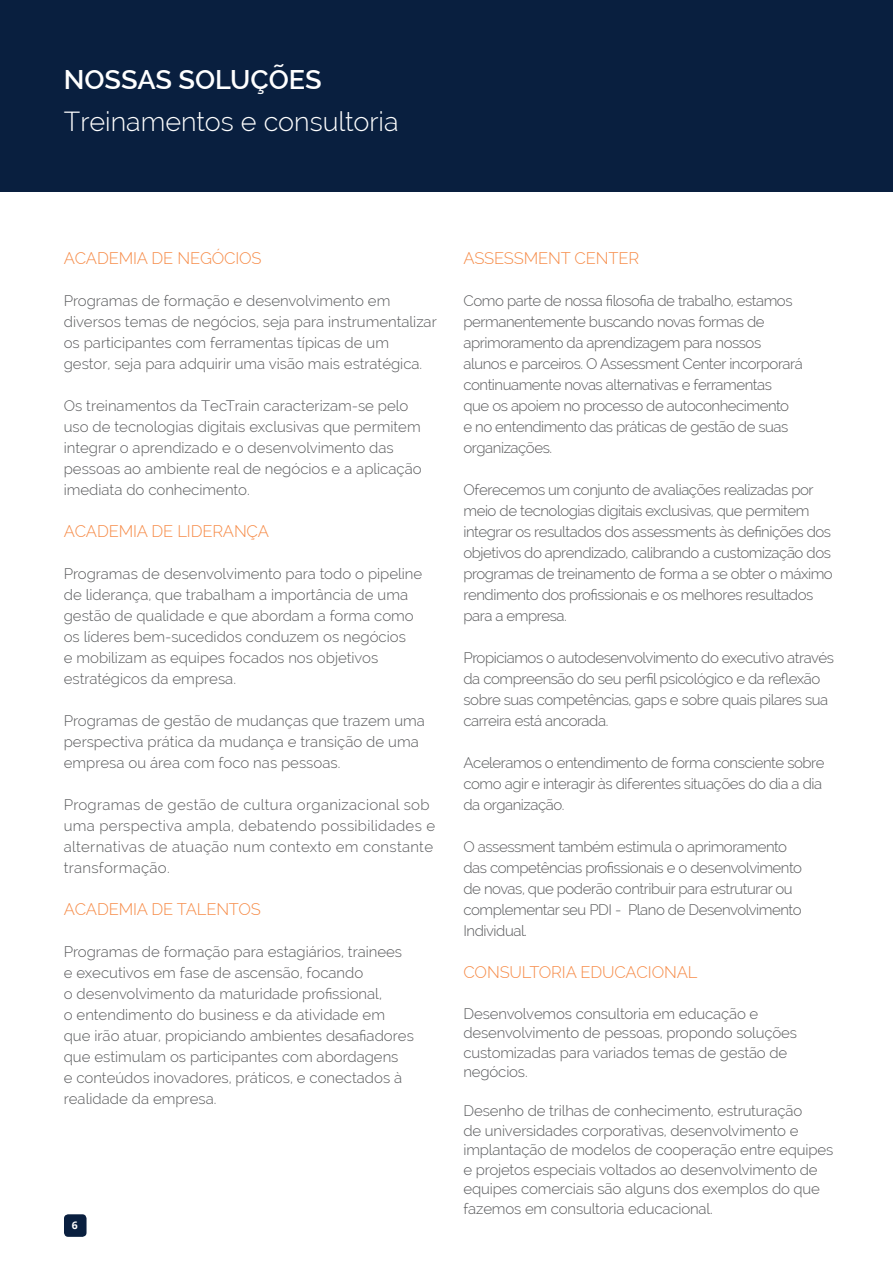
<style>
.page{position:relative;width:893px;height:1263px;background:#fff}
.page>*{position:absolute;margin:0;border:0;box-sizing:border-box;transform-origin:0 0}
.t1{font:300 27px "Raleway";color:#fff}
.t2{font:600 27px "Raleway";color:#fff}
.t3{font:300 16.5px "Raleway";letter-spacing:-.01em;color:#f68a46}
.t4{font:300 15px/21px "Raleway";letter-spacing:-.01em;color:#58595b}
.t5{font:300 15px/21px "Raleway";letter-spacing:-.03em;color:#58595b}
.t6{font:300 15px/21px "Raleway";letter-spacing:.02em;color:#58595b}
.t7{font:700 10.5px "Open Sans";color:#fff}
</style>
<div class="page">
<div style="left:0;top:0;width:893px;height:191px;background:#091f3f"></div>
<div style="left:64px;top:1214px;width:23px;height:23px;background:#091f3f;border-radius:4px"></div>
<h1 class="t2" style="left:64px;top:64px;width:259px">NOSSAS SOLUÇÕES</h1>
<h1 class="t1" style="left:64px;top:106px;width:336px">Treinamentos e consultoria</h1>
<p class="t3" style="left:64px;top:249px;width:199px">ACADEMIA DE NEGÓCIOS</p>
<p class="t4" style="left:64px;top:290px;width:375px">Programas de formação e desenvolvimento em diversos temas de negócios, seja para instrumentalizar os participantes com ferramentas típicas de um gestor, seja para adquirir uma visão mais estratégica.</p>
<p class="t4" style="left:64px;top:395px;width:359px">Os treinamentos da TecTrain caracterizam-se pelo uso de tecnologias digitais exclusivas que permitem integrar o aprendizado e o desenvolvimento das pessoas ao ambiente real de negócios e a aplicação imediata do conhecimento.</p>
<p class="t3" style="left:64px;top:522px;width:207px">ACADEMIA DE LI DERANÇA</p>
<p class="t4" style="left:64px;top:563px;width:360px">Programas de desenvolvimento para todo o pipeline de liderança, que trabalham a importância de uma gestão de qualidade e que abordam a forma como os líderes bem-sucedidos conduzem os negócios<br>e mobilizam as equipes focados nos objetivos estratégicos da empresa.</p>
<p class="t4" style="left:64px;top:710px;width:363px">Programas de gestão de mudanças que trazem uma perspectiva prática da mudança e transição de uma empresa ou área com foco nas pessoas.</p>
<p class="t6" style="left:64px;top:794px;width:373px">Programas de gestão de cultura organizacional sob uma perspectiva ampla, debatendo possibilidades e alternativas de atuação num contexto em constante transformação.</p>
<p class="t3" style="left:64px;top:900px;width:198px">ACADEMIA DE TALENTOS</p>
<p class="t4" style="left:64px;top:941px;width:352px">Programas de formação para estagiários, trainees e executivos em fase de ascensão, focando<br>o desenvolvimento da maturidade profissional,<br>o entendimento do business e da atividade em que irão atuar, propiciando ambientes desafiadores que estimulam os participantes com abordagens<br>e conteúdos inovadores, práticos, e conectados à realidade da empresa.</p>
<p class="t7" style="left:72px;top:1218px;width:7px">6</p>
<p class="t3" style="left:463px;top:249px;width:175px">ASSESSM ENT CENTER</p>
<p class="t5" style="left:463px;top:290px;width:341px">Como parte de nossa filosofia de trabalho, estamos permanentemente buscando novas formas de aprimoramento da aprendizagem para nossos alunos e parceiros. O Assessment Center incorporará continuamente novas alternativas e ferramentas<br>que os apoiem no processo de autoconhecimento<br>e no entendimento das práticas de gestão de suas organizações.</p>
<p class="t5" style="left:463px;top:479px;width:371px">Oferecemos um conjunto de avaliações realizadas por meio de tecnologias digitais exclusivas, que permitem integrar os resultados dos assessments às definições dos objetivos do aprendizado, calibrando a customização dos programas de treinamento de forma a se obter o máximo rendimento dos profissionais e os melhores resultados para a empresa.</p>
<p class="t5" style="left:463px;top:647px;width:372px">Propiciamos o autodesenvolvimento do executivo através da compreensão do seu perfil psicológico e da reflexão sobre suas competências, gaps e sobre quais pilares sua carreira está ancorada.</p>
<p class="t5" style="left:463px;top:752px;width:363px">Aceleramos o entendimento de forma consciente sobre como agir e interagir às diferentes situações do dia a dia da organização.</p>
<p class="t5" style="left:463px;top:836px;width:340px">O assessment também estimula o aprimoramento das competências profissionais e o desenvolvimento de novas, que poderão contribuir para estruturar ou complementar seu PDI - Plano de Desenvolvimento I ndividual.</p>
<p class="t3" style="left:463px;top:963px;width:236px">CONSU LTORIA EDUCACIONAL</p>
<p class="t4" style="left:463px;top:1003px;width:335px;line-height:19.5px">Desenvolvemos consultoria em educação e desenvolvimento de pessoas, propondo soluções customizadas para variados temas de gestão de negócios.</p>
<p class="t4" style="left:463px;top:1101px;width:371px;line-height:19.5px">Desenho de trilhas de conhecimento, estruturação<br>de universidades corporativas, desenvolvimento e implantação de modelos de cooperação entre equipes e projetos especiais voltados ao desenvolvimento de equipes comerciais são alguns dos exemplos do que fazemos em consultoria educacional.</p>
</div>
